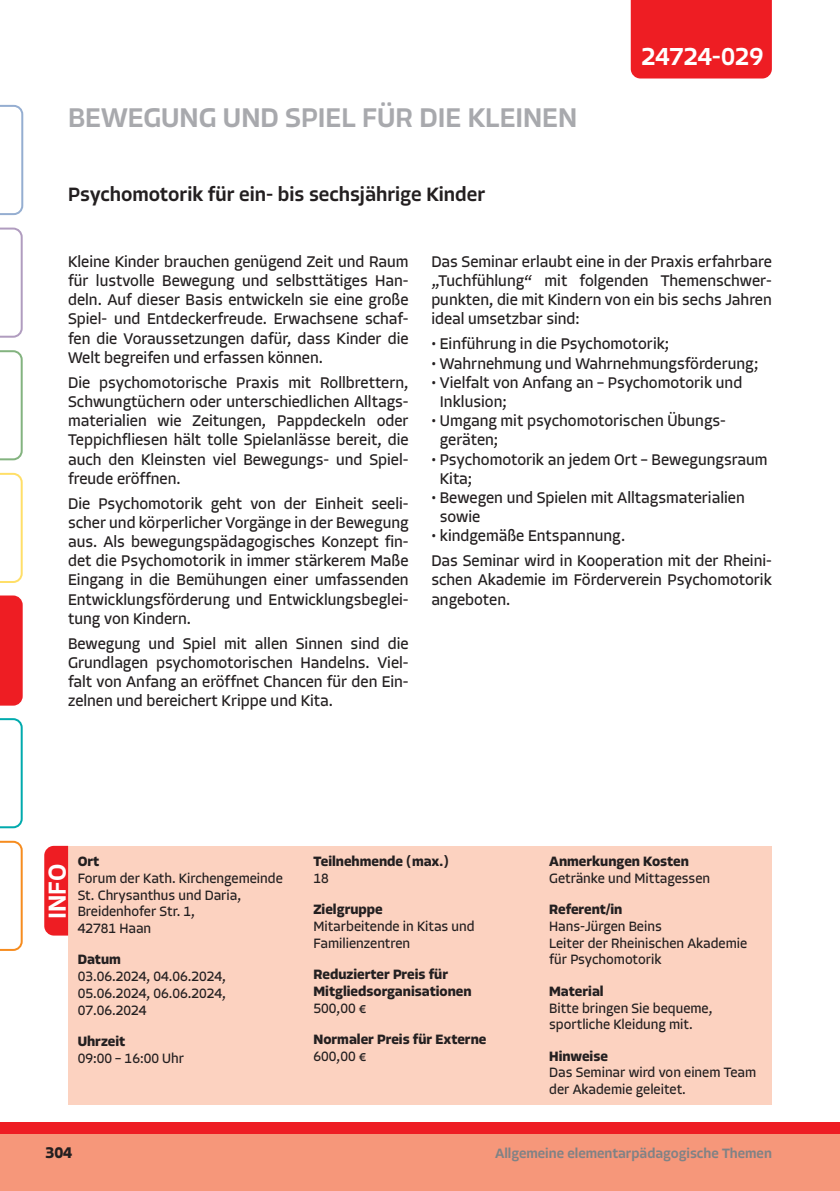
<style>
.page{position:relative;width:840px;height:1191px;background:#fff}
.page>*{position:absolute;margin:0;border:0;box-sizing:border-box;transform-origin:0 0}
.t1{font:500 28px "Allotrope";color:#a8a9ad}
.t2{font:500 25.4px "Allotrope";color:#fff}
.t3{font:500 20px "Allotrope";color:#231f20}
.t4{font:16px/19.2px "Allotrope";color:#231f20}
.t5{font:700 16px "Allotrope";color:#231f20}
.t6{font:14px/16.8px "Allotrope";color:#231f20}
.t7{font:700 14px/16.8px "Allotrope";color:#231f20}
.t8{font:500 14px "Allotrope";color:#808285}
</style>
<div class="page">
<div style="left:0;top:1131px;width:839px;height:60px;background:#f6977a"></div>
<div style="left:0;top:1123px;width:839px;height:11px;background:#ee1d23"></div>
<div style="left:630px;top:0;width:141px;height:78px;background:#ee1d23"></div>
<svg style="left:0;top:227px;width:23px;height:111px"></svg>
<svg style="left:0;top:473px;width:23px;height:110px"></svg>
<svg style="left:0;top:718px;width:23px;height:110px"></svg>
<svg style="left:0;top:105px;width:23px;height:110px"></svg>
<div style="left:0;top:595px;width:23px;height:110px;background:#ee1d23"></div>
<svg style="left:0;top:840px;width:23px;height:111px"></svg>
<svg style="left:0;top:350px;width:23px;height:110px"></svg>
<div style="left:68px;top:846px;width:703px;height:258px;background:#fcd2c0"></div>
<div style="left:44px;top:846px;width:24px;height:89px;background:#ee1d23"></div>
<h1 class="t1" style="left:68px;top:99px;width:510px">BEWEGUNG UND SPIEL FÜR DIE KLEINEN</h1>
<p class="t3" style="left:68px;top:180px;width:418px">Psychomotorik für ein- bis sechsjährige Kinder</p>
<h2 class="t2" style="left:641px;top:40px;width:123px">24724-029</h2>
<p class="t4" style="left:68px;top:252px;width:342px;text-align:justify">Kleine Kinder brauchen genügend Zeit und Raum für lustvolle Bewegung und selbsttätiges Han&shy;deln. Auf dieser Basis entwickeln sie eine große Spiel- und Entdeckerfreude. Erwachsene schaf&shy;fen die Voraussetzungen dafür, dass Kinder die Welt begreifen und erfassen können.</p>
<p class="t4" style="left:68px;top:373px;width:342px;text-align:justify">Die psychomotorische Praxis mit Rollbrettern, Schwungtüchern oder unterschiedlichen Alltags&shy;materialien wie Zeitungen, Pappdeckeln oder Teppichfliesen hält tolle Spielanlässe bereit, die auch den Kleinsten viel Bewegungs- und Spiel&shy;freude eröffnen.</p>
<p class="t4" style="left:68px;top:494px;width:342px;text-align:justify">Die Psychomotorik geht von der Einheit seeli&shy;scher und körperlicher Vorgänge in der Bewegung aus. Als bewegungspädagogisches Konzept fin&shy;det die Psychomotorik in immer stärkerem Maße Eingang in die Bemühungen einer umfassenden Entwicklungsförderung und Entwicklungsbeglei&shy;tung von Kindern.</p>
<p class="t4" style="left:68px;top:634px;width:342px;text-align:justify">Bewegung und Spiel mit allen Sinnen sind die Grundlagen psychomotorischen Handelns. Viel&shy;falt von Anfang an eröffnet Chancen für den Ein&shy;zelnen und bereichert Krippe und Kita.</p>
<p class="t4" style="left:431px;top:252px;width:342px;text-align:justify">Das Seminar erlaubt eine in der Praxis erfahrbare „Tuchfühlung“ mit folgenden Themenschwer&shy;punkten, die mit Kindern von ein bis sechs Jahren ideal umsetzbar sind:</p>
<p class="t4" style="left:431px;top:334px;width:239px">• Einführung in die Psychomotorik;</p>
<p class="t4" style="left:431px;top:354px;width:328px">• Wahrnehmung und Wahrnehmungsförderung;</p>
<p class="t4" style="left:439px;top:373px;width:304px;text-indent:-8px">• Vielfalt von Anfang an – Psychomotorik und<br>Inklusion;</p>
<p class="t4" style="left:439px;top:411px;width:286px;text-indent:-8px">• Umgang mit psychomotorischen Übungs&shy;geräten;</p>
<p class="t4" style="left:439px;top:450px;width:329px;text-indent:-8px">• Psychomotorik an jedem Ort – Bewegungsraum<br>Kita;</p>
<p class="t4" style="left:439px;top:488px;width:306px;text-indent:-8px">• Bewegen und Spielen mit Alltagsmaterialien sowie</p>
<p class="t4" style="left:431px;top:524px;width:342px;line-height:24.8px">• kindgemäße Entspannung.<br>Das Seminar wird in Kooperation mit der Rheini-</p>
<p class="t4" style="left:431px;top:571px;width:342px">schen Akademie im Förderverein Psychomotorik angeboten.</p>
<h2 class="t2" style="left:40px;top:919px;width:57px;rotate:-90deg">INFO</h2>
<p class="t7" style="left:78px;top:853px;width:23px">Ort</p>
<p class="t6" style="left:78px;top:870px;width:206px">Forum der Kath. Kirchengemeinde<br>St. Chrysanthus und Daria,<br>Breidenhofer Str. 1,<br>42781 Haan</p>
<p class="t7" style="left:78px;top:951px;width:45px">Datum</p>
<p class="t6" style="left:78px;top:968px;width:150px;text-align:justify">03.06.2024, 04.06.2024, 05.06.2024, 06.06.2024, 07.06.2024</p>
<p class="t7" style="left:78px;top:1033px;width:49px">Uhrzeit</p>
<p class="t6" style="left:78px;top:1050px;width:108px">09:00 – 16:00 Uhr</p>
<p class="t5" style="left:45px;top:1141px;width:28px">304</p>
<p class="t7" style="left:313px;top:853px;width:137px">Teilnehmende (max.)</p>
<p class="t6" style="left:313px;top:870px;width:17px">18</p>
<p class="t7" style="left:313px;top:901px;width:71px">Zielgruppe</p>
<p class="t6" style="left:313px;top:918px;width:163px">Mitarbeitende in Kitas und<br>Familienzentren</p>
<p class="t7" style="left:313px;top:966px;width:160px">Reduzierter Preis für<br>Mitgliedsorganisationen</p>
<p class="t6" style="left:313px;top:999px;width:55px">500,00 €</p>
<p class="t7" style="left:313px;top:1031px;width:174px">Normaler Preis für Externe</p>
<p class="t6" style="left:313px;top:1047px;width:55px">600,00 €</p>
<p class="t7" style="left:549px;top:853px;width:141px">Anmerkungen Kosten</p>
<p class="t6" style="left:549px;top:870px;width:162px">Getränke und Mittagessen</p>
<p class="t7" style="left:549px;top:901px;width:74px">Referent/in</p>
<p class="t6" style="left:549px;top:918px;width:199px">Hans-Jürgen Beins<br>Leiter der Rheinischen Akademie für Psychomotorik</p>
<p class="t7" style="left:549px;top:983px;width:56px">Material</p>
<p class="t6" style="left:549px;top:999px;width:165px">Bitte bringen Sie bequeme, sportliche Kleidung mit.</p>
<p class="t7" style="left:549px;top:1047px;width:60px">Hinweise</p>
<p class="t6" style="left:549px;top:1064px;width:208px">Das Seminar wird von einem Team der Akademie geleitet.</p>
<p class="t8" style="left:495px;top:1144px;width:278px">Allgemeine elementarpädagogische Themen</p>
</div>
